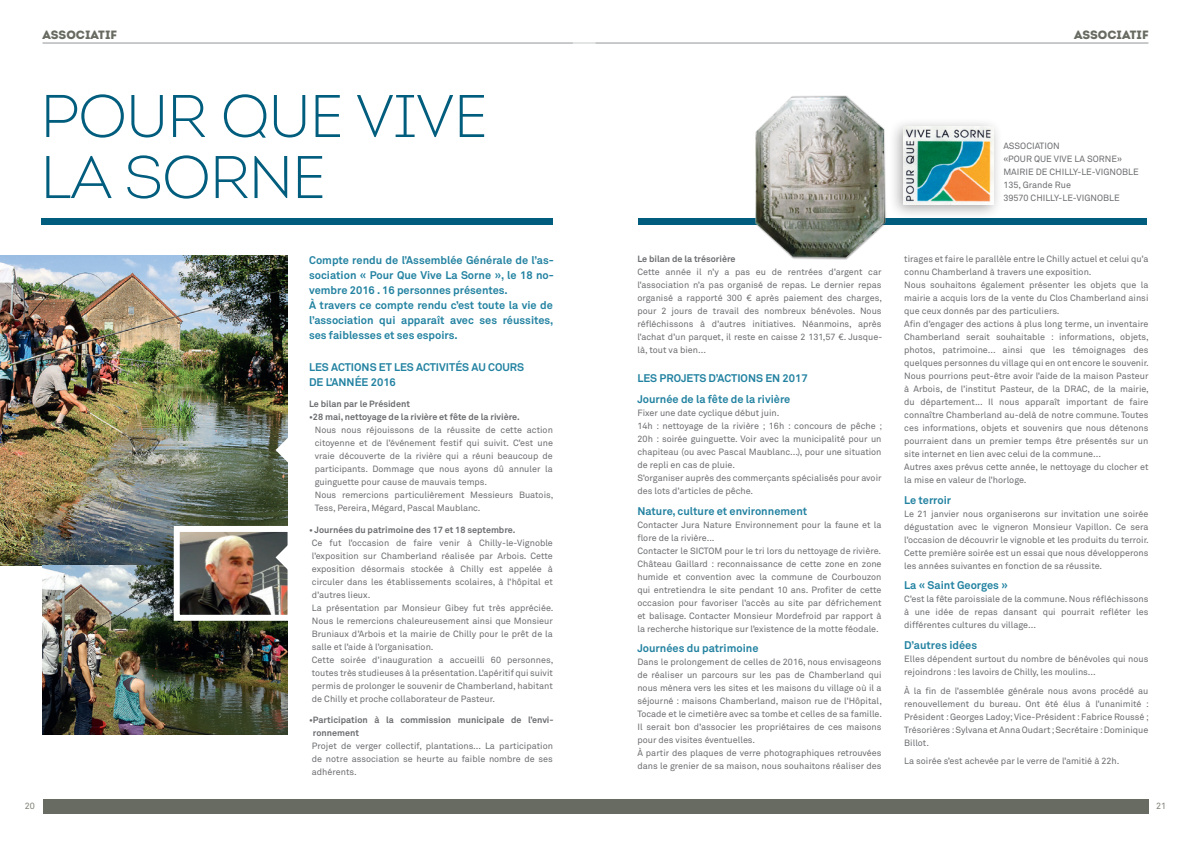
<style>
.page{position:relative;width:1191px;height:842px;background:#fff}
.page>*{position:absolute;margin:0;border:0;box-sizing:border-box;transform-origin:0 0}
.t1{font:300 60px/61px "Intro";letter-spacing:-.02em;color:#005d7d}
.t2{font:900 12px "Intro";color:#686b61}
.t3{font:700 11px/15px "Akkurat";color:#2282a1}
.t4{font:9px/13px "Akkurat";color:#6c6d70}
.t5{font:700 9px/13px "Akkurat";color:#6c6d70}
.t6{font:9px "Akkurat";color:#808179}
</style>
<div class="page">
<div style="left:43px;top:799px;width:1105px;height:15px;background:#686b61"></div>
<hr style="left:43px;top:43px;width:552px;height:1px;background:#939598">
<hr style="left:573px;top:43px;width:57px;height:1px;background:#fff">
<div style="left:638px;top:219px;width:509px;height:6px;background:#005d7d"></div>
<img style="left:753px;top:95px;width:135px;height:165px">
<div style="left:888px;top:117px;width:115px;height:103px;background:#231f20;opacity:.4"></div>
<img style="left:904px;top:127px;width:89px;height:78px">
<hr style="left:595px;top:43px;width:553px;height:1px;background:#939598">
<div style="left:42px;top:219px;width:511px;height:6px;background:#005d7d"></div>
<img style="left:0;top:256px;width:288px;height:309px">
<img style="left:43px;top:566px;width:245px;height:168px">
<img style="left:181px;top:533px;width:105px;height:81px">
<div style="left:174px;top:526px;width:119px;height:95px;border:6px solid #fff"></div>
<svg style="left:275px;top:543px;width:15px;height:29px"></svg>
<svg style="left:275px;top:436px;width:13px;height:28px"></svg>
<h2 class="t2" style="left:43px;top:27px;width:76px">ASSOCIATIF</h2>
<h2 class="t2" style="left:1074px;top:27px;width:76px">ASSOCIATIF</h2>
<h1 class="t1" style="left:40px;top:85px;width:449px">POUR QUE VIVE<br>LA SORNE</h1>
<p class="t3" style="left:309px;top:252px;width:246px">Compte rendu de l’Assemblée Générale de l’as&shy;sociation « Pour Que Vive La Sorne », le 18 no&shy;vembre 2016 . 16 personnes présentes.<br>À travers ce compte rendu c’est toute la vie de l’association qui apparaît avec ses réussites, ses faiblesses et ses espoirs.</p>
<p class="t3" style="left:309px;top:359px;width:217px">LES ACTIONS ET LES ACTIVITÉS AU COURS<br>DE L’ANNÉE 2016</p>
<p class="t5" style="left:309px;top:397px;width:102px">Le bilan par le Président</p>
<p class="t5" style="left:309px;top:410px;width:212px">•28 mai, nettoyage de la rivière et fête de la rivière.</p>
<p class="t4" style="left:315px;top:423px;width:240px">Nous nous réjouissons de la réussite de cette action citoyenne et de l’événement festif qui suivit. C’est une vraie découverte de la rivière qui a réuni beaucoup de participants. Dommage que nous ayons dû annuler la guinguette pour cause de mauvais temps.<br>Nous remercions particulièrement Messieurs Buatois, Tess, Pereira, Mégard, Pascal Maublanc.</p>
<p class="t5" style="left:309px;top:523px;width:208px">• Journées du patrimoine des 17 et 18 septembre.</p>
<p class="t4" style="left:312px;top:536px;width:243px">Ce fut l’occasion de faire venir à Chilly-le-Vignoble l’exposition sur Chamberland réalisée par Arbois. Cette exposition désormais stockée à Chilly est appelée à circuler dans les établissements scolaires, à l’hôpital et d’autres lieux.<br>La présentation par Monsieur Gibey fut très appréciée.<br>Nous le remercions chaleureusement ainsi que Monsieur Bruniaux d’Arbois et la mairie de Chilly pour le prêt de la salle et l’aide à l’organisation.<br>Cette soirée d’inauguration a accueilli 60 personnes, toutes très studieuses à la présentation. L’apéritif qui suivit permis de prolonger le souvenir de Chamberland, habitant de Chilly et proche collaborateur de Pasteur.</p>
<p class="t5" style="left:313px;top:713px;width:242px;text-indent:-4px">•Participation à la commission municipale de l’envi&shy;ronnement</p>
<p class="t4" style="left:312px;top:739px;width:242px;text-align:justify">Projet de verger collectif, plantations... La participation de notre association se heurte au faible nombre de ses adhérents.</p>
<p class="t5" style="left:637px;top:252px;width:100px">Le bilan de la trésorière</p>
<p class="t4" style="left:637px;top:265px;width:246px;text-align:justify">Cette année il n’y a pas eu de rentrées d’argent car l’association n’a pas organisé de repas. Le dernier repas organisé a rapporté 300 € après paiement des charges, pour 2 jours de travail des nombreux bénévoles. Nous réfléchissons à d’autres initiatives. Néanmoins, après l’achat d’un parquet, il reste en caisse 2 131,57 €. Jusque&shy;là, tout va bien...</p>
<p class="t3" style="left:637px;top:368px;width:172px;line-height:20.7px">LES PROJETS D’ACTIONS EN 2017<br>Journée de la fête de la rivière</p>
<p class="t4" style="left:637px;top:406px;width:246px">Fixer une date cyclique début juin.<br>14h : nettoyage de la rivière ; 16h : concours de pêche ; 20h : soirée guinguette. Voir avec la municipalité pour un chapiteau (ou avec Pascal Maublanc...), pour une situation de repli en cas de pluie.<br>S’organiser auprès des commerçants spécialisés pour avoir des lots d’articles de pêche.</p>
<p class="t3" style="left:637px;top:503px;width:171px">Nature, culture et environnement</p>
<p class="t4" style="left:637px;top:518px;width:246px">Contacter Jura Nature Environnement pour la faune et la flore de la rivière...<br>Contacter le SICTOM pour le tri lors du nettoyage de rivière.<br>Château Gaillard : reconnaissance de cette zone en zone humide et convention avec la commune de Courbouzon qui entretiendra le site pendant 10 ans. Profiter de cette occasion pour favoriser l’accès au site par défrichement et balisage. Contacter Monsieur Mordefroid par rapport à la recherche historique sur l’existence de la motte féodale.</p>
<p class="t3" style="left:637px;top:641px;width:123px">Journées du patrimoine</p>
<p class="t4" style="left:637px;top:655px;width:246px">Dans le prolongement de celles de 2016, nous envisageons de réaliser un parcours sur les pas de Chamberland qui nous mènera vers les sites et les maisons du village où il a séjourné : maisons Chamberland, maison rue de l’Hôpital, Tocade et le cimetière avec sa tombe et celles de sa famille.<br>Il serait bon d’associer les propriétaires de ces maisons pour des visites éventuelles.<br>À partir des plaques de verre photographiques retrouvées dans le grenier de sa maison, nous souhaitons réaliser des</p>
<p class="t4" style="left:1003px;top:139px;width:137px">ASSOCIATION<br>«POUR QUE VIVE LA SORNE»<br>MAIRIE DE CHILLY-LE-VIGNOBLE<br>135, Grande Rue<br>39570 CHILLY-LE-VIGNOBLE</p>
<p class="t4" style="left:904px;top:252px;width:246px">tirages et faire le parallèle entre le Chilly actuel et celui qu’a connu Chamberland à travers une exposition.<br>Nous souhaitons également présenter les objets que la mairie a acquis lors de la vente du Clos Chamberland ainsi que ceux donnés par des particuliers.<br>Afin d’engager des actions à plus long terme, un inventaire Chamberland serait souhaitable : informations, objets, photos, patrimoine... ainsi que les témoignages des quelques personnes du village qui en ont encore le souvenir.<br>Nous pourrions peut-être avoir l’aide de la maison Pasteur à Arbois, de l’institut Pasteur, de la DRAC, de la mairie, du département... Il nous apparaît important de faire connaître Chamberland au-delà de notre commune. Toutes ces informations, objets et souvenirs que nous détenons pourraient dans un premier temps être présentés sur un site internet en lien avec celui de la commune...<br>Autres axes prévus cette année, le nettoyage du clocher et la mise en valeur de l’horloge.</p>
<p class="t3" style="left:904px;top:492px;width:48px">Le terroir</p>
<p class="t4" style="left:904px;top:507px;width:246px;text-align:justify">Le 21 janvier nous organiserons sur invitation une soirée dégustation avec le vigneron Monsieur Vapillon. Ce sera l’occasion de découvrir le vignoble et les produits du terroir.<br>Cette première soirée est un essai que nous développerons les années suivantes en fonction de sa réussite.</p>
<p class="t3" style="left:904px;top:578px;width:105px">La « Saint Georges »</p>
<p class="t4" style="left:904px;top:593px;width:246px;text-align:justify">C’est la fête paroissiale de la commune. Nous réfléchissons à une idée de repas dansant qui pourrait refléter les différentes cultures du village...</p>
<p class="t3" style="left:904px;top:638px;width:74px">D’autres idées</p>
<p class="t4" style="left:904px;top:652px;width:246px">Elles dépendent surtout du nombre de bénévoles qui nous rejoindrons : les lavoirs de Chilly, les moulins...</p>
<p class="t4" style="left:904px;top:684px;width:246px;text-align:justify">À la fin de l’assemblée générale nous avons procédé au renouvellement du bureau. Ont été élus à l’unanimité :<br>Président : Georges Ladoy; Vice-Président : Fabrice Roussé ; Trésorières : Sylvana et Anna Oudart ; Secrétaire : Dominique Billot.</p>
<p class="t4" style="left:904px;top:755px;width:217px">La soirée s’est achevée par le verre de l’amitié à 22h.</p>
<p class="t6" style="left:25px;top:800px;width:12px">20</p>
<p class="t6" style="left:1156px;top:800px;width:12px">21</p>
</div>
